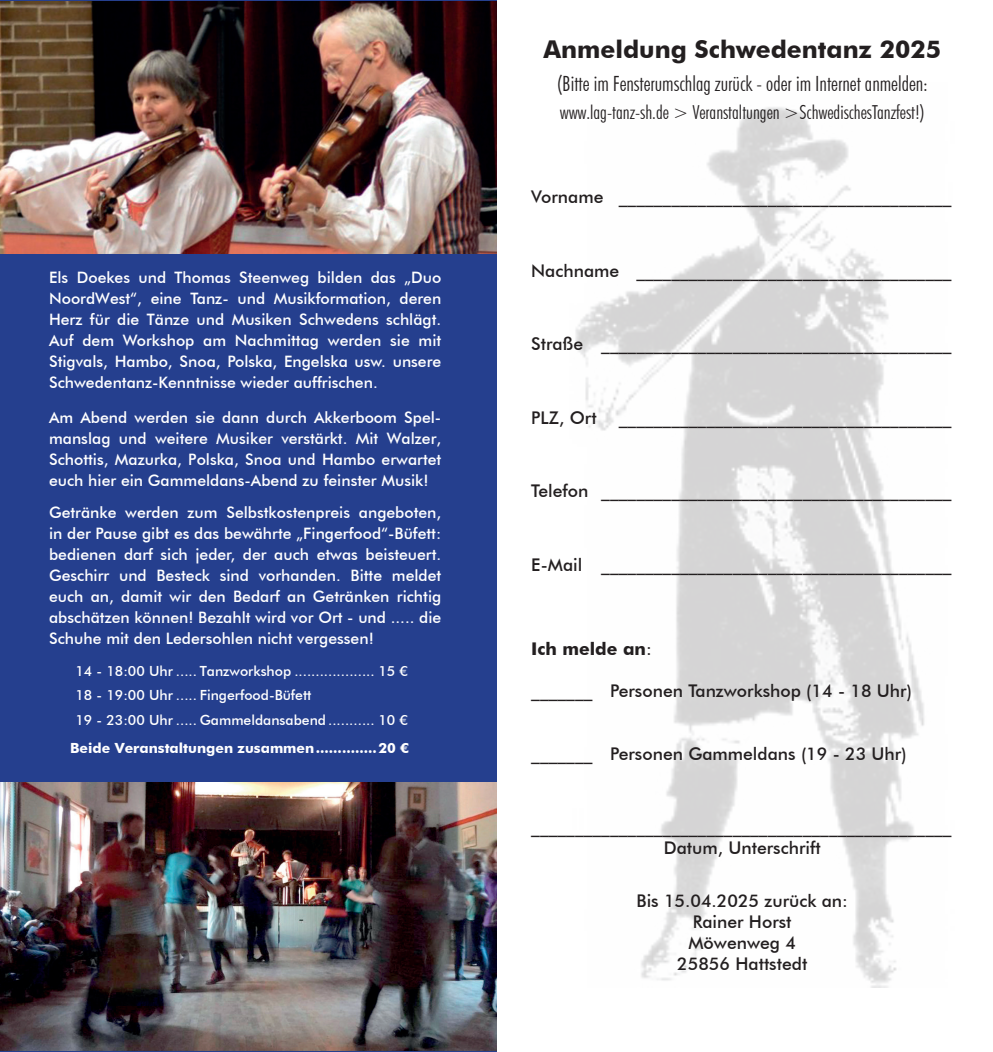
<style>
.page{position:relative;width:993px;height:1052px;background:#fff}
.page>*{position:absolute;margin:0;border:0;box-sizing:border-box;transform-origin:0 0}
.t1{font:700 24.5px "Futura BT";color:#231f20}
.t2{font:300 condensed 21px "Futura BT";color:#231f20}
.t3{font:300 condensed 19.25px "Futura BT";color:#231f20}
.t4{font:500 17.5px/21px "Futura BT";color:#231f20;text-align:center}
.t5{font:700 17.5px "Futura BT";color:#231f20}
.t6{font:500 15.75px/21px "Futura BT";color:#fff;text-align:justify}
.t7{font:500 14px "Futura BT";color:#fff}
.t8{font:700 14px "Futura BT";color:#fff}
.s1{font-weight:500}
</style>
<div class="page">
<div style="left:0;top:0;width:496px;height:1052px;background:#253f8e"></div>
<img style="left:0;top:782px;width:496px;height:268px">
<img style="left:0;top:1px;width:496px;height:252px">
<img style="left:575px;top:107px;width:349px;height:880px">
<p class="t6" style="left:49px;top:267px;width:393px">Els Doekes und Thomas Steenweg bilden das „Duo NoordWest“, eine Tanz- und Musikformation, deren Herz für die Tänze und Musiken Schwedens schlägt.<br>Auf dem Workshop am Nachmittag werden sie mit Stigvals, Hambo, Snoa, Polska, Engelska usw. unsere Schwedentanz-Kenntnisse wieder auffrischen.</p>
<p class="t6" style="left:49px;top:407px;width:393px">Am Abend werden sie dann durch Akkerboom Spel&shy;manslag und weitere Musiker verstärkt. Mit Walzer, Schottis, Mazurka, Polska, Snoa und Hambo erwartet euch hier ein Gammeldans-Abend zu feinster Musik!</p>
<p class="t6" style="left:49px;top:502px;width:393px">Getränke werden zum Selbstkostenpreis angeboten, in der Pause gibt es das bewährte „Fingerfood“-Büfett: bedienen darf sich jeder, der auch etwas beisteuert.<br>Geschirr und Besteck sind vorhanden. Bitte meldet euch an, damit wir den Bedarf an Getränken richtig abschätzen können! Bezahlt wird vor Ort - und ..... die Schuhe mit den Ledersohlen nicht vergessen!</p>
<p class="t7" style="left:75px;top:662px;width:99px">14 - 18:00 Uhr</p>
<p class="t7" style="left:200px;top:662px;width:210px">Tanzworkshop ................... 15 €</p>
<p class="t7" style="left:75px;top:686px;width:99px">18 - 19:00 Uhr</p>
<p class="t7" style="left:200px;top:686px;width:113px">Fingerfood-Büfett</p>
<p class="t7" style="left:75px;top:711px;width:99px">19 - 23:00 Uhr</p>
<p class="t7" style="left:200px;top:711px;width:210px">Gammeldansabend........... 10 €</p>
<p class="t8" style="left:70px;top:739px;width:340px">Beide Veranstaltungen zusammen..............20 €</p>
<h1 class="t1" style="left:543px;top:34px;width:399px">Anmeldung Schwedentanz 2025</h1>
<h2 class="t2" style="left:557px;top:71px;width:371px">(Bitte im Fensterumschlag zurück - oder im Internet anmelden:</h2>
<p class="t3" style="left:559px;top:101px;width:366px">www.lag-tanz-sh.de &gt; Veranstaltungen &gt;SchwedischesTanzfest!)</p>
<p class="t4" style="left:531px;top:186px;width:422px">Vorname ______________________________________</p>
<p class="t4" style="left:531px;top:260px;width:422px">Nachname ____________________________________</p>
<p class="t4" style="left:531px;top:333px;width:422px">Straße ________________________________________</p>
<p class="t4" style="left:531px;top:407px;width:67px">PLZ, Ort</p>
<p class="t4" style="left:618px;top:407px;width:334px">______________________________________</p>
<p class="t4" style="left:531px;top:480px;width:422px">Telefon ________________________________________</p>
<p class="t4" style="left:531px;top:554px;width:422px">E-Mail ________________________________________</p>
<p class="t5" style="left:531px;top:638px;width:122px">Ich melde an<span class="s1">:</span></p>
<p class="t4" style="left:531px;top:680px;width:382px">_______ Personen Tanzworkshop (14 - 18 Uhr)</p>
<p class="t4" style="left:531px;top:743px;width:377px">_______ Personen Gammeldans (19 - 23 Uhr)</p>
<p class="t4" style="left:531px;top:816px;width:422px">________________________________________________<br>Datum, Unterschrift</p>
<p class="t4" style="left:636px;top:890px;width:213px">Bis 15.04.2025 zurück an:<br>Rainer Horst<br>Möwenweg 4<br>25856 Hattstedt</p>
</div>
